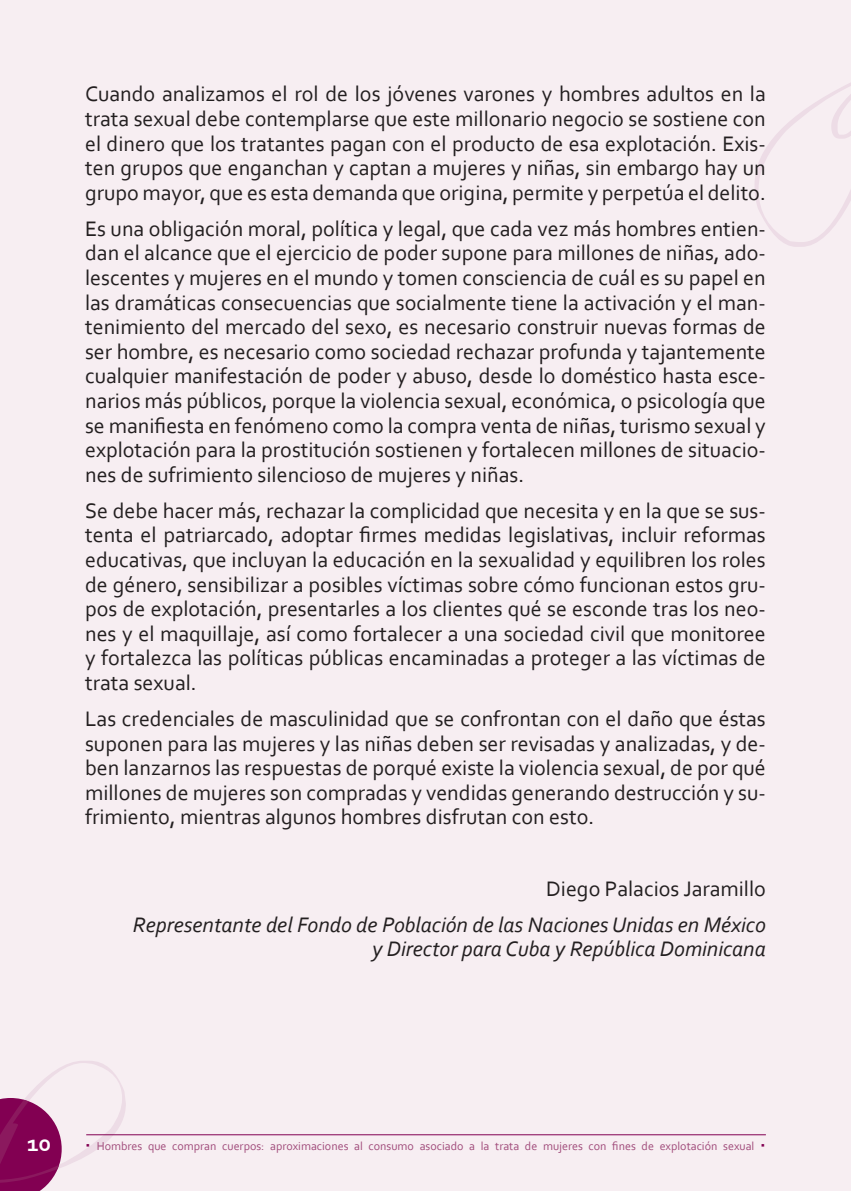
<style>
.page{position:relative;width:851px;height:1191px;background:#fff}
.page>*{position:absolute;margin:0;border:0;box-sizing:border-box;transform-origin:0 0}
.t1{font:700 24px "Corbel";color:#fff}
.t2{font:22px/24.6px "Corbel";color:#231f20;text-align:justify}
.t3{font:italic 22px/24.6px "Corbel";color:#231f20;text-align:right}
.t4{font:12px "Corbel";color:#a14c7b}
.s1{font-weight:700;font-size:20px;color:#820052}
</style>
<div class="page">
<div style="left:0;top:0;width:850px;height:1191px;background:#f7eef2"></div>
<svg style="left:0;top:1061px;width:126px;height:130px"></svg>
<hr style="left:86px;top:1134px;width:679px;height:1px;background:#820052">
<hr style="left:850px;top:0;width:1px;height:197px;background:#820052">
<svg style="left:755px;top:83px;width:95px;height:164px"></svg>
<p class="t2" style="left:85px;top:81px;width:682px">Cuando analizamos el rol de los jóvenes varones y hombres adultos en la trata sexual debe contemplarse que este millonario negocio se sostiene con el dinero que los tratantes pagan con el producto de esa explotación. Exis&shy;ten grupos que enganchan y captan a mujeres y niñas, sin embargo hay un grupo mayor, que es esta demanda que origina, permite y perpetúa el delito.</p>
<p class="t2" style="left:85px;top:216px;width:682px">Es una obligación moral, política y legal, que cada vez más hombres entien&shy;dan el alcance que el ejercicio de poder supone para millones de niñas, ado&shy;lescentes y mujeres en el mundo y tomen consciencia de cuál es su papel en las dramáticas consecuencias que socialmente tiene la activación y el man&shy;tenimiento del mercado del sexo, es necesario construir nuevas formas de ser hombre, es necesario como sociedad rechazar profunda y tajantemente cualquier manifestación de poder y abuso, desde lo doméstico hasta esce&shy;narios más públicos, porque la violencia sexual, económica, o psicología que se manifiesta en fenómeno como la compra venta de niñas, turismo sexual y explotación para la prostitución sostienen y fortalecen millones de situacio&shy;nes de sufrimiento silencioso de mujeres y niñas.</p>
<p class="t2" style="left:85px;top:497px;width:682px">Se debe hacer más, rechazar la complicidad que necesita y en la que se sus&shy;tenta el patriarcado, adoptar firmes medidas legislativas, incluir reformas educativas, que incluyan la educación en la sexualidad y equilibren los roles de género, sensibilizar a posibles víctimas sobre cómo funcionan estos gru&shy;pos de explotación, presentarles a los clientes qué se esconde tras los neo&shy;nes y el maquillaje, así como fortalecer a una sociedad civil que monitoree y fortalezca las políticas públicas encaminadas a proteger a las víctimas de trata sexual.</p>
<p class="t2" style="left:85px;top:706px;width:682px">Las credenciales de masculinidad que se confrontan con el daño que éstas suponen para las mujeres y las niñas deben ser revisadas y analizadas, y de&shy;ben lanzarnos las respuestas de porqué existe la violencia sexual, de por qué millones de mujeres son compradas y vendidas generando destrucción y su&shy;frimiento, mientras algunos hombres disfrutan con esto.</p>
<p class="t2" style="left:546px;top:875px;width:221px">Diego Palacios Jaramillo</p>
<p class="t3" style="left:133px;top:911px;width:634px">Representante del Fondo de Población de las Naciones Unidas en México y Director para Cuba y República Dominicana</p>
<p class="t1" style="left:27px;top:1128px;width:26px">10</p>
<p class="t4" style="left:85px;top:1138px;width:682px"><span class="s1">·</span> Hombres que compran cuerpos: aproximaciones al consumo asociado a la trata de mujeres con fines de explotación sexual <span class="s1">·</span></p>
</div>
